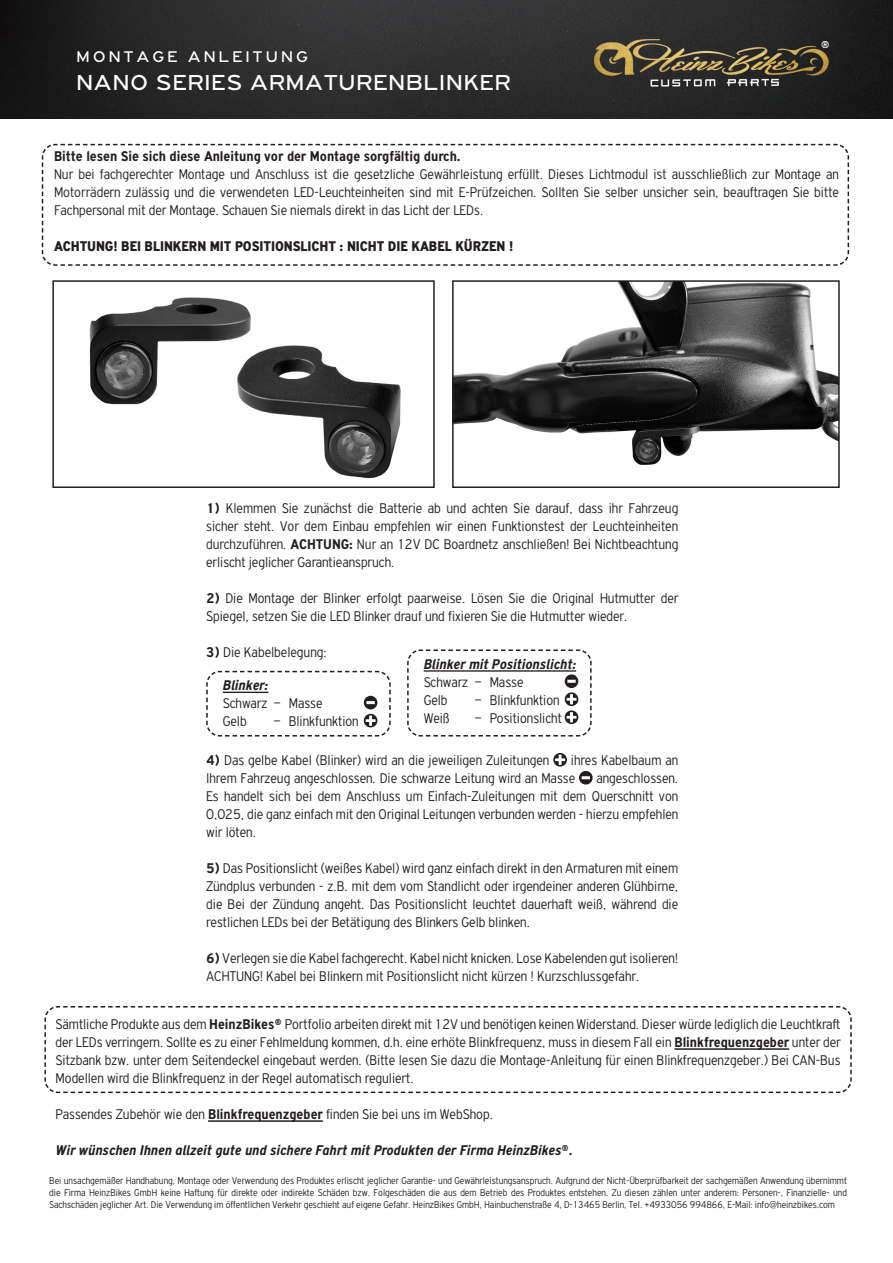
<style>
.page{position:relative;width:893px;height:1263px;background:#fff}
.page>*{position:absolute;margin:0;border:0;box-sizing:border-box;transform-origin:0 0}
.t1{font:23.1px "PF Highway Gothic Ext";letter-spacing:.05em;color:#fff}
.t2{font:18px "PF Highway Gothic Ext";color:#fff}
.t3{font:16.5px "PF Highway Gothic Ext";letter-spacing:.2em;color:#fff}
.t4{font:300 15px/18px "PF Highway Gothic Cond";color:#231f20;text-align:justify}
.t5{font:italic 700 15px "PF Highway Gothic Cond";color:#231f20}
.t6{font:700 15px "PF Highway Gothic Cond";color:#231f20}
.t7{font:900 15px "PF Highway Gothic Cond";color:#231f20}
.t8{font:300 10.5px/12px "PF Highway Gothic Cond";color:#231f20;text-align:justify}
.s1{font-weight:700}
</style>
<div class="page">
<svg style="left:41px;top:143px;width:809px;height:123px"></svg>
<img style="left:0;top:0;width:893px;height:119px">
<img style="left:590px;top:26px;width:243px;height:65px">
<img style="left:89px;top:297px;width:312px;height:182px">
<div style="left:52px;top:280px;width:383px;height:208px;border:2px solid #231f20"></div>
<img style="left:455px;top:283px;width:382px;height:182px">
<div style="left:452px;top:280px;width:388px;height:208px;border:2px solid #231f20"></div>
<hr style="left:208px;top:1120px;width:115px;height:2px;background:#231f20">
<svg style="left:44px;top:1006px;width:808px;height:88px"></svg>
<svg style="left:553px;top:753px;width:14px;height:13px"></svg>
<svg style="left:579px;top:771px;width:14px;height:13px"></svg>
<svg style="left:206px;top:670px;width:185px;height:67px"></svg>
<svg style="left:407px;top:649px;width:185px;height:88px"></svg>
<p class="t3" style="left:77px;top:48px;width:233px">MONTAGE ANLEITUNG</p>
<p class="t1" style="left:77px;top:70px;width:436px">NANO SERIES ARMATURENBLINKER</p>
<p class="t2" style="left:821px;top:37px;width:11px">®</p>
<p class="t6" style="left:54px;top:149px;width:408px">Bitte lesen Sie sich diese Anleitung vor der Montage sorgfältig durch.</p>
<p class="t4" style="left:54px;top:166px;width:786px">Nur bei fachgerechter Montage und Anschluss ist die gesetzliche Gewährleistung erfüllt. Dieses Lichtmodul ist ausschließlich zur Montage an Motorrädern zulässig und die verwendeten LED-Leuchteinheiten sind mit E-Prüfzeichen. Sollten Sie selber unsicher sein, beauftragen Sie bitte Fachpersonal mit der Montage. Schauen Sie niemals direkt in das Licht der LEDs.</p>
<p class="t7" style="left:54px;top:238px;width:461px">ACHTUNG! BEI BLINKERN MIT POSITIONSLICHT : NICHT DIE KABEL KÜRZEN !</p>
<p class="t4" style="left:206px;top:499px;width:474px"><span class="s1">1)</span> Klemmen Sie zunächst die Batterie ab und achten Sie darauf, dass ihr Fahrzeug sicher steht. Vor dem Einbau empfehlen wir einen Funktionstest der Leuchteinheiten durchzuführen. <span class="s1">ACHTUNG:</span> Nur an 12V DC Boardnetz anschließen! Bei Nichtbeachtung erlischt jeglicher Garantieanspruch.</p>
<p class="t4" style="left:206px;top:589px;width:473px"><span class="s1">2)</span> Die Montage der Blinker erfolgt paarweise. Lösen Sie die Original Hutmutter der<br>Spiegel, setzen Sie die LED Blinker drauf und fixieren Sie die Hutmutter wieder.</p>
<p class="t4" style="left:206px;top:643px;width:122px"><span class="s1">3)</span> Die Kabelbelegung:</p>
<p class="t5" style="left:424px;top:656px;width:154px">Blinker mit Positionslicht:</p>
<p class="t4" style="left:424px;top:673px;width:101px">Schwarz – Masse</p>
<p class="t4" style="left:424px;top:691px;width:25px">Gelb</p>
<p class="t4" style="left:475px;top:691px;width:86px">– Blinkfunktion</p>
<p class="t4" style="left:424px;top:709px;width:28px">Weiß</p>
<p class="t4" style="left:475px;top:709px;width:89px">– Positionslicht</p>
<p class="t5" style="left:223px;top:677px;width:47px">Blinker:</p>
<p class="t4" style="left:223px;top:694px;width:101px">Schwarz – Masse</p>
<p class="t4" style="left:223px;top:712px;width:25px">Gelb</p>
<p class="t4" style="left:274px;top:712px;width:86px">– Blinkfunktion</p>
<p class="t4" style="left:206px;top:751px;width:345px"><span class="s1">4)</span> Das gelbe Kabel (Blinker) wird an die jeweiligen Zuleitungen</p>
<p class="t4" style="left:206px;top:751px;width:473px;text-indent:365px">ihres Kabelbaum an<br>Ihrem Fahrzeug angeschlossen. Die schwarze Leitung wird an Masse</p>
<p class="t4" style="left:206px;top:769px;width:474px;text-indent:390px">angeschlossen.<br>Es handelt sich bei dem Anschluss um Einfach-Zuleitungen mit dem Querschnitt von 0,025, die ganz einfach mit den Original Leitungen verbunden werden - hierzu empfehlen wir löten.</p>
<p class="t4" style="left:206px;top:859px;width:473px"><span class="s1">5)</span> Das Positionslicht (weißes Kabel) wird ganz einfach direkt in den Armaturen mit einem Zündplus verbunden - z.B. mit dem vom Standlicht oder irgendeiner anderen Glühbirne, die Bei der Zündung angeht. Das Positionslicht leuchtet dauerhaft weiß, während die restlichen LEDs bei der Betätigung des Blinkers Gelb blinken.</p>
<p class="t4" style="left:206px;top:949px;width:473px"><span class="s1">6)</span> Verlegen sie die Kabel fachgerecht. Kabel nicht knicken. Lose Kabelenden gut isolieren!</p>
<p class="t4" style="left:206px;top:967px;width:435px">ACHTUNG! Kabel bei Blinkern mit Positionslicht nicht kürzen ! Kurzschlussgefahr.</p>
<p class="t4" style="left:56px;top:1015px;width:786px">Sämtliche Produkte aus dem <span class="s1">HeinzBikes®</span> Portfolio arbeiten direkt mit 12V und benötigen keinen Widerstand. Dieser würde lediglich die Leuchtkraft der LEDs verringern. Sollte es zu einer Fehlmeldung kommen, d.h. eine erhöte Blinkfrequenz, muss in diesem Fall ein <span class="s1">Blinkfrequenzgeber</span> unter der Sitzbank bzw. unter dem Seitendeckel eingebaut werden. (Bitte lesen Sie dazu die Montage-Anleitung für einen Blinkfrequenzgeber.) Bei CAN-Bus Modellen wird die Blinkfrequenz in der Regel automatisch reguliert.</p>
<p class="t4" style="left:56px;top:1105px;width:439px">Passendes Zubehör wie den <span class="s1">Blinkfrequenzgeber</span> finden Sie bei uns im WebShop.</p>
<p class="t5" style="left:56px;top:1142px;width:519px">Wir wünschen Ihnen allzeit gute und sichere Fahrt mit Produkten der Firma HeinzBikes®.</p>
<p class="t8" style="left:49px;top:1175px;width:799px">Bei unsachgemäßer Handhabung, Montage oder Verwendung des Produktes erlischt jeglicher Garantie- und Gewährleistungsanspruch. Aufgrund der Nicht-Überprüfbarkeit der sachgemäßen Anwendung übernimmt die Firma HeinzBikes GmbH keine Haftung für direkte oder indirekte Schäden bzw. Folgeschäden die aus dem Betrieb des Produktes entstehen. Zu diesen zählen unter anderem: Personen-, Finanzielle- und Sachschäden jeglicher Art. Die Verwendung im öffentlichen Verkehr geschieht auf eigene Gefahr. HeinzBikes GmbH, Hainbuchenstraße 4, D-13465 Berlin, Tel. +4933056 994866, E-Mail: info@heinzbikes.com</p>
</div>
